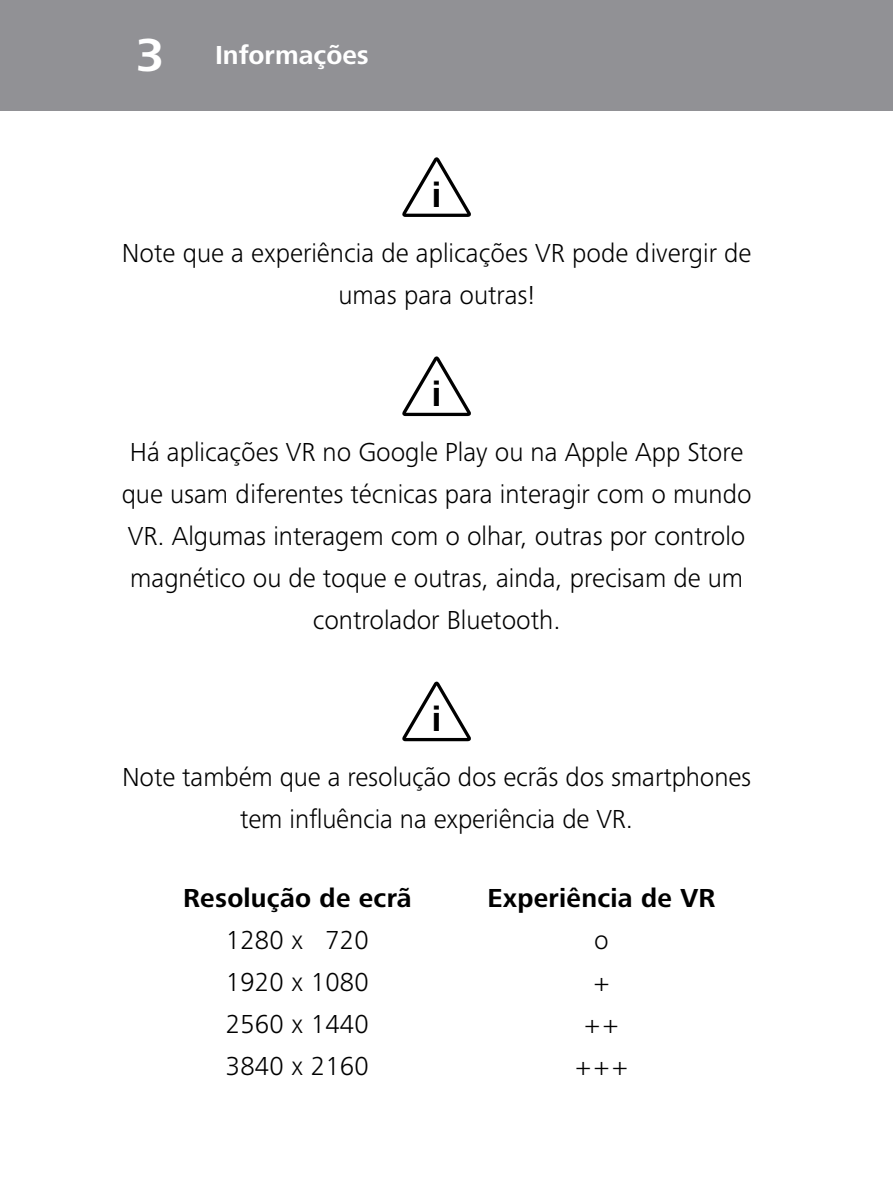
<style>
.page{position:relative;width:893px;height:1191px;background:#fff}
.page>*{position:absolute;margin:0;border:0;box-sizing:border-box;transform-origin:0 0}
.t1{font:700 36px "Zeiss Frutiger Next Pro";color:#000}
.t2{font:300 27px/42px "Zeiss Frutiger Next Pro";color:#000;text-align:center}
.t3{font:700 27px "Zeiss Frutiger Next Pro";letter-spacing:.01em;color:#000}
.t4{font:700 27px "Zeiss Frutiger Next Pro";color:#fff}
.s1{font-size:48px}
.s2{font-weight:700}
.s3{color:#fff}
</style>
<div class="page">
<div style="left:0;top:0;width:893px;height:111px;background:#919195"></div>
<svg style="left:402px;top:157px;width:69px;height:60px"></svg>
<svg style="left:402px;top:356px;width:69px;height:60px"></svg>
<svg style="left:402px;top:681px;width:69px;height:60px"></svg>
<p class="t4" style="left:136px;top:40px;width:234px"><span class="s1">3</span> Informações</p>
<h1 class="t1" style="left:432px;top:174px;width:11px">i</h1>
<p class="t2" style="left:122px;top:232px;width:631px">Note que a experiência de aplicações VR pode divergir de umas para outras!</p>
<h1 class="t1" style="left:432px;top:373px;width:11px">i</h1>
<p class="t2" style="left:122px;top:431px;width:631px">Há aplicações VR no Google Play ou na Apple App Store que usam diferentes técnicas para interagir com o mundo VR. Algumas interagem com o olhar, outras por controlo magnético ou de toque e outras, ainda, precisam de um controlador Bluetooth.</p>
<h1 class="t1" style="left:432px;top:698px;width:11px">i</h1>
<p class="t2" style="left:122px;top:756px;width:631px">Note também que a resolução dos ecrãs dos smartphones tem influência na experiência de VR.</p>
<p class="t2" style="left:183px;top:876px;width:230px"><span class="s2">Resolução de ecrã<br></span>1280 x <span class="s3">1</span>720<br>1920 x 1080<br>2560 x 1440<br>3840 x 2160</p>
<p class="t3" style="left:488px;top:882px;width:229px">Experiência de VR</p>
<p class="t2" style="left:576px;top:918px;width:53px">o<br>+ ++ +++</p>
</div>
